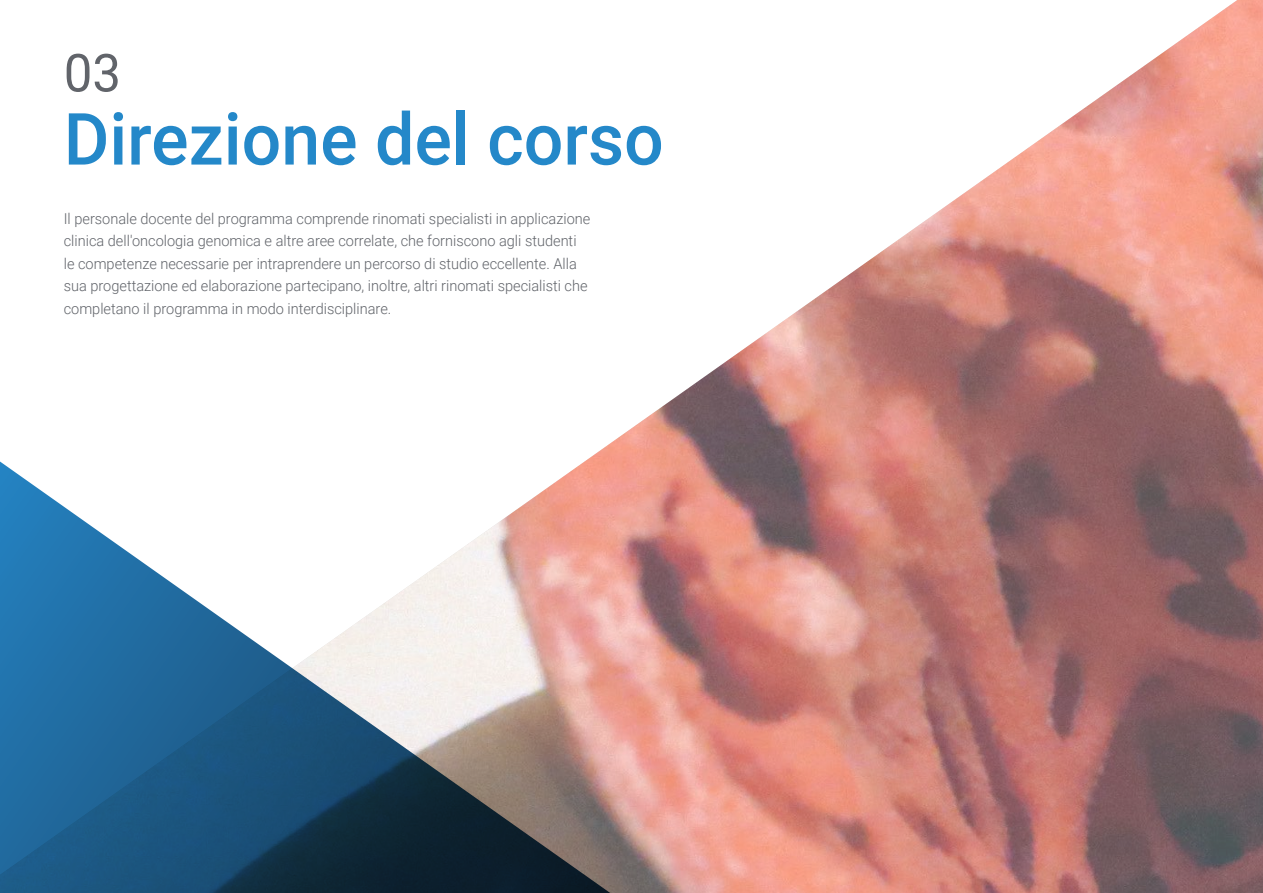
<style>
.page{position:relative;width:1263px;height:893px;background:#fff}
.page>*{position:absolute;margin:0;border:0;box-sizing:border-box;transform-origin:0 0}
.t1{font:500 72px "Roboto";color:#2488c9}
.t2{font:52.5px "Roboto";color:#61646a}
.t3{font:300 15px/22.5px "Roboto";color:#61646a}
</style>
<div class="page">
<img style="left:607px;top:0;width:656px;height:893px">
<svg style="left:0;top:446px;width:640px;height:447px"></svg>
<h2 class="t2" style="left:64px;top:36px;width:59px">03</h2>
<h1 class="t1" style="left:64px;top:89px;width:601px">Direzione del corso</h1>
<p class="t3" style="left:64px;top:207px;width:528px">Il personale docente del programma comprende rinomati specialisti in applicazione clinica dell'oncologia genomica e altre aree correlate, che forniscono agli studenti le competenze necessarie per intraprendere un percorso di studio eccellente. Alla sua progettazione ed elaborazione partecipano, inoltre, altri rinomati specialisti che completano il programma in modo interdisciplinare.</p>
</div>
